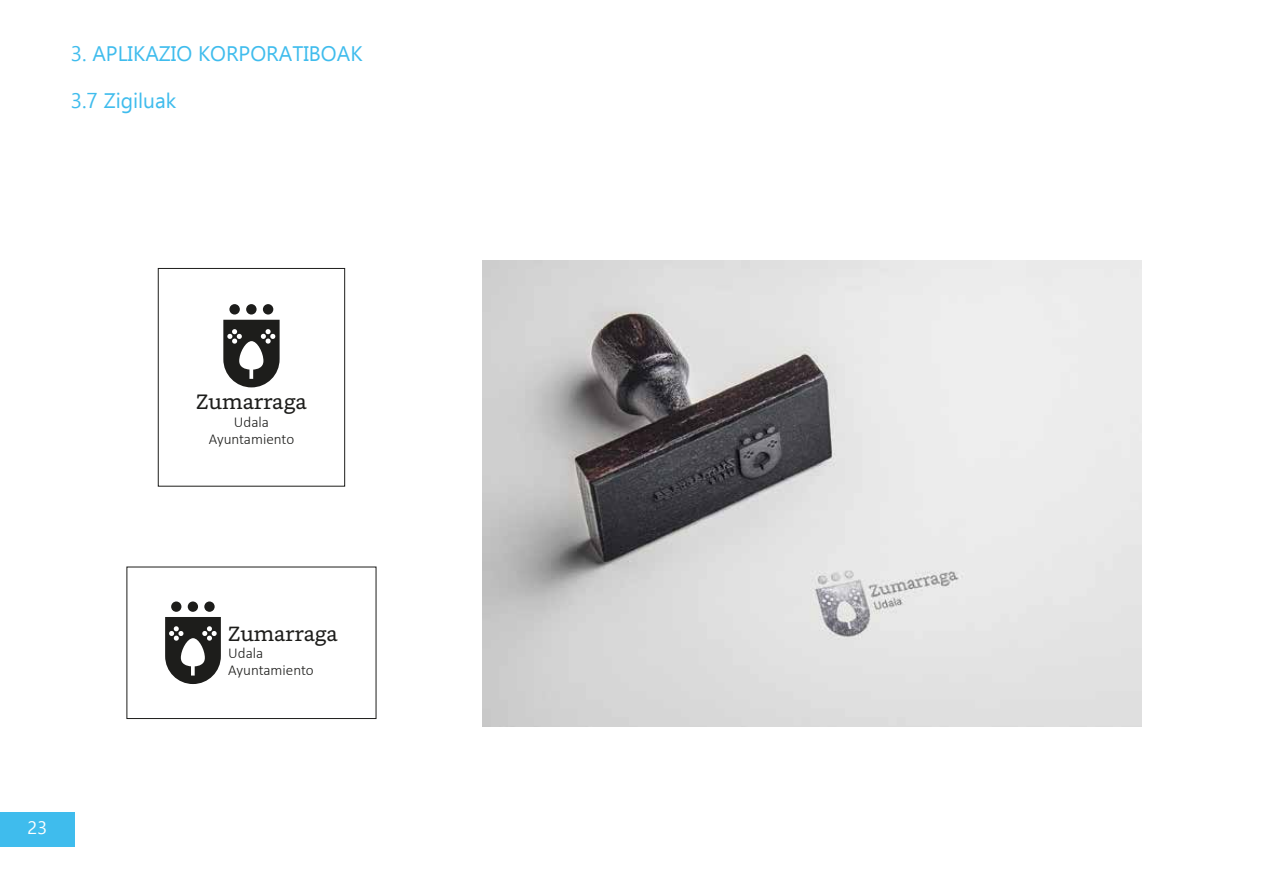
<style>
.page{position:relative;width:1263px;height:893px;background:#fff}
.page>*{position:absolute;margin:0;border:0;box-sizing:border-box;transform-origin:0 0}
.t1{font:21px "Ebrima";color:#3fbced}
.t2{font:20.85px "Bookerly";color:#1d1d1b}
.t3{font:20.7px "Bookerly";color:#1d1d1b}
.t4{font:18px "Ebrima";color:#fff}
.t5{font:300 15.15px/16.5px "Calibri";color:#1d1d1b;text-align:center}
</style>
<div class="page">
<div style="left:0;top:812px;width:75px;height:34px;background:#3fbced"></div>
<div style="left:263px;top:304px;width:10px;height:11px;background:#1d1d1b;border-radius:50%"></div>
<div style="left:229px;top:304px;width:11px;height:11px;background:#1d1d1b;border-radius:50%"></div>
<div style="left:246px;top:304px;width:11px;height:11px;background:#1d1d1b;border-radius:50%"></div>
<svg style="left:223px;top:320px;width:57px;height:67px"></svg>
<div style="left:204px;top:601px;width:11px;height:11px;background:#1d1d1b;border-radius:50%"></div>
<div style="left:171px;top:601px;width:10px;height:11px;background:#1d1d1b;border-radius:50%"></div>
<div style="left:188px;top:601px;width:10px;height:11px;background:#1d1d1b;border-radius:50%"></div>
<svg style="left:165px;top:617px;width:56px;height:67px"></svg>
<div style="left:158px;top:268px;width:187px;height:219px;border:1px solid #1d1d1b"></div>
<div style="left:126px;top:567px;width:250px;height:152px;border:1px solid #1d1d1b"></div>
<img style="left:483px;top:260px;width:659px;height:467px">
<p class="t1" style="left:71px;top:39px;width:293px">3. APLIKAZIO KORPORATIBOAK</p>
<p class="t1" style="left:71px;top:86px;width:107px">3.7 Zigiluak</p>
<p class="t4" style="left:28px;top:815px;width:21px">23</p>
<p class="t2" style="left:196px;top:390px;width:112px">Zumarraga</p>
<p class="t5" style="left:209px;top:414px;width:87px">Udala<br>Ayuntamiento</p>
<p class="t3" style="left:228px;top:621px;width:111px">Zumarraga</p>
<p class="t5" style="left:228px;top:645px;width:87px;text-align:left">Udala<br>Ayuntamiento</p>
</div>
